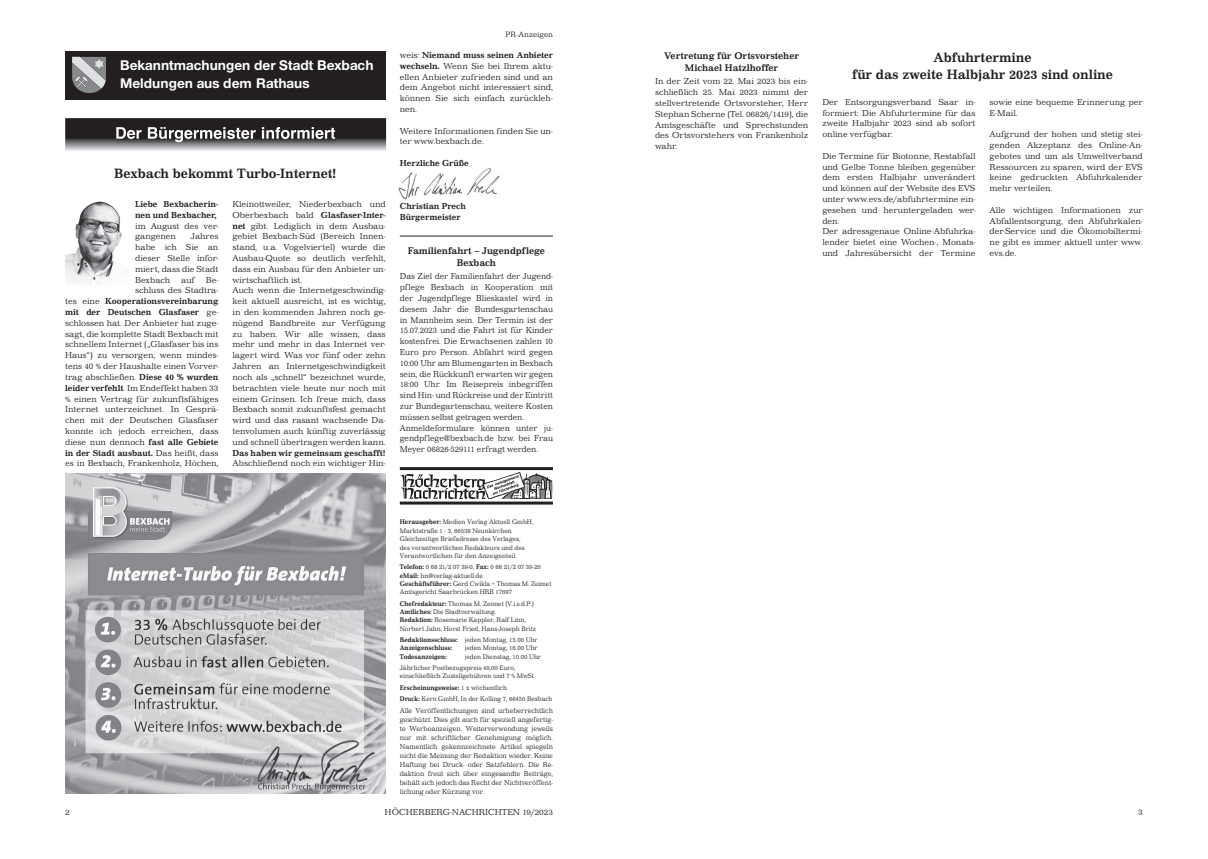
<style>
.page{position:relative;width:1208px;height:859px;background:#fff}
.page>*{position:absolute;margin:0;border:0;box-sizing:border-box;transform-origin:0 0}
.t1{font:700 14.5px/18px "Nimbus Sans Novus T";color:#fff}
.t2{font:500 14px/16.8px "Impressum T";color:#231f20;text-align:center}
.t3{font:500 10px/12px "Impressum T";color:#231f20;text-align:center}
.t4{font:300 9px/10.8px "Impressum T";color:#231f20}
.t5{font:300 9px/10.8px "Impressum T";color:#231f20;scale:.95 1}
.t6{font:500 9px/10.8px "Impressum T";color:#231f20}
.t7{font:300 8px "Impressum T";color:#231f20}
.t8{font:300 7.5px/9px "Impressum T";color:#231f20;text-align:justify;scale:.94 1}
.t9{font:300 7px/8.4px "Impressum T";color:#231f20;scale:.94 1}
.t10{font:500 7px/8.4px "Impressum T";color:#231f20;scale:.94 1}
.s1{font-weight:500}
.s2{font-weight:300}
</style>
<div class="page">
<div style="left:65px;top:51px;width:321px;height:48px;background:#231f20"></div>
<img style="left:72px;top:56px;width:34px;height:37px">
<img style="left:65px;top:118px;width:321px;height:33px">
<img style="left:116px;top:127px;width:219px;height:15px">
<img style="left:398px;top:168px;width:102px;height:32px">
<img style="left:65px;top:201px;width:57px;height:83px">
<img style="left:400px;top:472px;width:153px;height:27px">
<hr style="left:400px;top:467px;width:153px;height:3px;background:#231f20">
<hr style="left:400px;top:502px;width:153px;height:3px;background:#231f20">
<hr style="left:400px;top:236px;width:153px;height:1px;background:#231f20">
<img style="left:65px;top:473px;width:321px;height:321px">
<h1 class="t1" style="left:120px;top:56px;width:255px">Bekanntmachungen der Stadt Bexbach<br>Meldungen aus dem Rathaus</h1>
<h2 class="t2" style="left:114px;top:164px;width:224px">Bexbach bekommt Turbo-Internet!</h2>
<p class="t6" style="left:135px;top:199px;width:85px">Liebe Bexbacherin&shy;nen und Bexbacher,</p>
<p class="t4" style="left:135px;top:220px;width:85px">im August des ver&shy;gangenen</p>
<p class="t4" style="left:65px;top:231px;width:155px;text-align:right">Jahres<br>habe ich Sie an<br>dieser Stelle infor-<br>miert, dass die Stadt<br>Bexbach auf Be-<br>schluss des Stadtra-<br>tes eine <span class="s1">Kooperationsvereinbarung mit der Deutschen Glasfaser</span> ge&shy;schlossen hat. Der Anbieter hat zuge&shy;sagt, die komplette Stadt Bexbach mit schnellem Internet („Glasfaser bis ins<br>Haus“) zu versorgen, wenn mindes&shy;tens 40 % der Haushalte einen Vorver&shy;trag abschließen. <span class="s1">Diese 40 % wurden leider verfehlt</span>. Im Endeffekt haben 33 % einen Vertrag für zukunftsfähiges<br>Internet unterzeichnet. In Gesprä&shy;chen mit der Deutschen Glasfaser konnte ich jedoch erreichen, dass diese nun dennoch <span class="s1">fast alle Gebiete in der Stadt ausbaut.</span> Das heißt, dass es in Bexbach, Frankenholz, Höchen,</p>
<p class="t4" style="left:232px;top:199px;width:155px">Kleinottweiler, Niederbexbach und Oberbexbach bald <span class="s1">Glasfaser-Inter&shy;net</span> gibt. Lediglich in dem Ausbau&shy;gebiet Bexbach-Süd (Bereich Innen&shy;stand, u.a. Vogelviertel) wurde die Ausbau-Quote so deutlich verfehlt, dass ein Ausbau für den Anbieter un&shy;wirtschaftlich ist.<br>Auch wenn die Internetgeschwindig&shy;keit aktuell ausreicht, ist es wichtig, in den kommenden Jahren noch ge&shy;nügend Bandbreite zur Verfügung zu haben. Wir alle wissen, dass mehr und mehr in das Internet ver&shy;lagert wird. Was vor fünf oder zehn Jahren an Internetgeschwindigkeit noch als „schnell“ bezeichnet wurde, betrachten viele heute nur noch mit einem Grinsen. Ich freue mich, dass Bexbach somit zukunftsfest gemacht wird und das rasant wachsende Da&shy;tenvolumen auch künftig zuverlässig und schnell übertragen werden kann.</p>
<p class="t6" style="left:232px;top:447px;width:155px">Das haben wir gemeinsam geschafft!</p>
<p class="t4" style="left:232px;top:458px;width:155px">Abschließend noch ein wichtiger Hin-</p>
<p class="t7" style="left:505px;top:30px;width:49px">PR-Anzeigen</p>
<p class="t4" style="left:400px;top:50px;width:155px;text-align:justify">weis: <span class="s1">Niemand muss seinen Anbieter wechseln.</span> Wenn Sie bei Ihrem aktu&shy;ellen Anbieter zufrieden sind und an dem Angebot nicht interessiert sind, können Sie sich einfach zurückleh&shy;nen.</p>
<p class="t4" style="left:400px;top:125px;width:155px">Weitere Informationen finden Sie un&shy;ter www.bexbach.de.</p>
<p class="t6" style="left:400px;top:158px;width:70px">Herzliche Grüße</p>
<p class="t6" style="left:400px;top:201px;width:68px">Christian Prech<br>Bürgermeister</p>
<p class="t3" style="left:408px;top:244px;width:139px">Familienfahrt – Jugendpflege<br>Bexbach</p>
<p class="t5" style="left:400px;top:271px;width:163px">Das Ziel der Familienfahrt der Jugend&shy;pflege Bexbach in Kooperation mit der Jugendpflege Blieskastel wird in diesem Jahr die Bundesgartenschau in Mannheim sein. Der Termin ist der 15.07.2023 und die Fahrt ist für Kinder kostenfrei. Die Erwachsenen zahlen 10<br>Euro pro Person. Abfahrt wird gegen 10:00 Uhr am Blumengarten in Bexbach sein, die Rückkunft erwarten wir gegen 18:00 Uhr. Im Reisepreis inbegriffen sind Hin- und Rückreise und der Eintritt zur Bundegartenschau, weitere Kosten müssen selbst getragen werden.<br>Anmeldeformulare können unter ju&shy;gendpflege@bexbach.de bzw. bei Frau Meyer 06826-529111 erfragt werden.</p>
<p class="t9" style="left:400px;top:518px;width:144px"><span class="s1">Herausgeber:</span> Medien Verlag Aktuell GmbH, Marktstraße 1 - 3, 66538 Neunkirchen Gleichzeitige Briefadresse des Verlages,<br>des verantwortlichen Redakteurs und des Verantwortlichen für den Anzeigenteil.</p>
<p class="t9" style="left:400px;top:562px;width:163px"><span class="s1">Telefon:</span> 0 68 21/2 07 39-0, <span class="s1">Fax:</span> 0 68 21/2 07 39-20 <span class="s1">eMail:</span> hn@verlag-aktuell.de<br><span class="s1">Geschäftsführer:</span> Gerd Cwikla + Thomas M. Zeimet Amtsgericht Saarbrücken HRB 17697</p>
<p class="t9" style="left:400px;top:599px;width:147px"><span class="s1">Chefredakteur:</span> Thomas M. Zeimet (V.i.s.d.P.)<br><span class="s1">Amtliches:</span> Die Stadtverwaltung.<br><span class="s1">Redaktion:</span> Rosemarie Kappler, Ralf Linn, Norbert Jahn, Horst Fried, Hans-Joseph Britz</p>
<p class="t10" style="left:400px;top:635px;width:148px">Redaktionsschluss: <span class="s2">jeden Montag, 15.00 Uhr<br></span>Anzeigenschluss:</p>
<p class="t9" style="left:465px;top:644px;width:79px">jeden Montag, 16.00 Uhr</p>
<p class="t10" style="left:400px;top:652px;width:52px">Todesanzeigen:</p>
<p class="t9" style="left:400px;top:651px;width:152px;line-height:11.2px;text-indent:65px">jeden Dienstag, 10.00 Uhr<br>Jährlicher Postbezugspreis 49,00 Euro,</p>
<p class="t9" style="left:400px;top:670px;width:164px;line-height:11.2px">einschließlich Zustellgebühren und 7 % MwSt.<br><span class="s1">Erscheinungsweise:</span> 1 x wöchentlich<br><span class="s1">Druck:</span> Kern GmbH, In der Kolling 7, 66450 Bexbach</p>
<p class="t8" style="left:400px;top:706px;width:164px">Alle Veröffentlichungen sind urheberrechtlich geschützt. Dies gilt auch für speziell angefertig&shy;te Werbeanzeigen. Weiterverwendung jeweils nur mit schriftlicher Genehmigung möglich.<br>Namentlich gekennzeichnete Artikel spiegeln nicht die Meinung der Redaktion wieder. Keine Haftung bei Druck- oder Satzfehlern. Die Re&shy;daktion freut sich über eingesandte Beiträge, behält sich jedoch das Recht der Nichtveröffent&shy;lichung oder Kürzung vor.</p>
<p class="t4" style="left:65px;top:806px;width:6px">2</p>
<p class="t4" style="left:385px;top:806px;width:170px">HÖCHERBERG-NACHRICHTEN 19/2023</p>
<p class="t3" style="left:664px;top:49px;width:136px">Vertretung für Ortsvorsteher<br>Michael Hatzlhoffer</p>
<p class="t4" style="left:655px;top:76px;width:155px;text-align:justify">In der Zeit vom 22. Mai 2023 bis ein&shy;schließlich 25. Mai 2023 nimmt der stellvertretende Ortsvorsteher, Herr Stephan Scherne (Tel. 06826/1419), die Amtsgeschäfte und Sprechstunden des Ortsvorstehers von Frankenholz wahr.</p>
<h2 class="t2" style="left:852px;top:49px;width:262px">Abfuhrtermine<br>für das zweite Halbjahr 2023 sind online</h2>
<p class="t4" style="left:822px;top:96px;width:155px;text-align:justify">Der Entsorgungsverband Saar in&shy;formiert: Die Abfuhrtermine für das zweite Halbjahr 2023 sind ab sofort online verfügbar.</p>
<p class="t4" style="left:822px;top:150px;width:155px">Die Termine für Biotonne, Restabfall und Gelbe Tonne bleiben gegenüber dem ersten Halbjahr unverändert und können auf der Website des EVS unter www.evs.de/abfuhrtermine ein&shy;gesehen und heruntergeladen wer&shy;den.<br>Der adressgenaue Online-Abfuhrka&shy;lender bietet eine Wochen-, Monats&shy;und Jahresübersicht der Termine</p>
<p class="t4" style="left:989px;top:96px;width:155px">sowie eine bequeme Erinnerung per<br>E-Mail.</p>
<p class="t4" style="left:989px;top:129px;width:155px;text-align:justify">Aufgrund der hohen und stetig stei&shy;genden Akzeptanz des Online-An&shy;gebotes und um als Umweltverband Ressourcen zu sparen, wird der EVS keine gedruckten Abfuhrkalender mehr verteilen.</p>
<p class="t4" style="left:989px;top:204px;width:155px;text-align:justify">Alle wichtigen Informationen zur Abfallentsorgung, den Abfuhrkalen&shy;der-Service und die Ökomobiltermi&shy;ne gibt es immer aktuell unter www. evs.de.</p>
<p class="t4" style="left:1138px;top:806px;width:6px">3</p>
</div>
